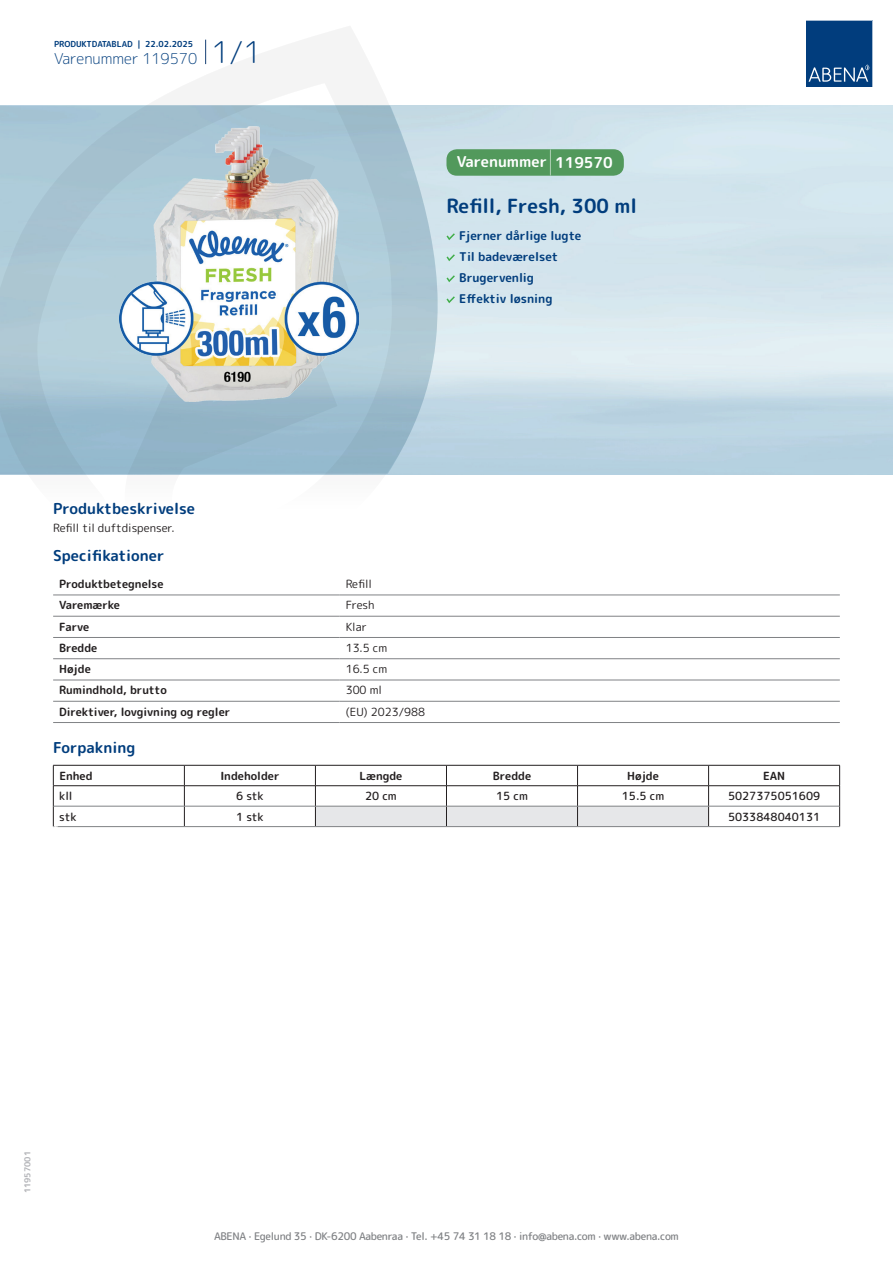
<style>
.page{position:relative;width:893px;height:1263px;background:#fff}
.page>*{position:absolute;margin:0;border:0;box-sizing:border-box;transform-origin:0 0}
.t1{font:700 19.5px "Rounded Mplus 1 c";color:#013d7d}
.t2{font:700 15px "Rounded Mplus 1 c";color:#013d7d}
.t3{font:300 15px "Rounded Mplus 1 c";color:#013d7d}
.t4{font:700 15px "Rounded Mplus 1 c";color:#fff}
.t5{font:700 12px/21px "Rounded Mplus 1 c";color:#013d7d}
.t6{font:700 11.25px "Rounded Mplus 1 c";color:#231f20}
.t7{font:11.25px "Rounded Mplus 1 c";color:#231f20}
.t8{font:500 11.25px "Rounded Mplus 1 c";color:#231f20}
.t9{font:500 10.5px "Rounded Mplus 1 c";letter-spacing:-.03em;color:#808285}
.t10{font:700 10.5px "Rounded Mplus 1 c";color:#fff}
.t11{font:700 8.25px "Rounded Mplus 1 c";color:#013d7d}
.t12{font:700 8.25px "Rounded Mplus 1 c";color:#b2b3b7}
.s1{font-size:30px}
.s2{font-size:25.5px}
</style>
<div class="page">
<svg style="left:0;top:26px;width:439px;height:569px"></svg>
<svg style="left:0;top:106px;width:438px;height:368px;background:#a5c3d2"></svg>
<svg style="left:205px;top:40px;width:1px;height:24px"></svg>
<svg style="left:806px;top:20px;width:67px;height:67px;background:#144b86"></svg>
<img style="left:120px;top:127px;width:238px;height:275px">
<hr style="left:53px;top:595px;width:287px;height:1px;background:#808285">
<hr style="left:340px;top:595px;width:500px;height:1px;background:#808285">
<hr style="left:53px;top:616px;width:287px;height:1px;background:#808285">
<hr style="left:340px;top:616px;width:500px;height:1px;background:#808285">
<hr style="left:53px;top:637px;width:287px;height:1px;background:#808285">
<hr style="left:340px;top:637px;width:500px;height:1px;background:#808285">
<hr style="left:53px;top:658px;width:287px;height:1px;background:#808285">
<hr style="left:340px;top:658px;width:500px;height:1px;background:#808285">
<hr style="left:53px;top:680px;width:287px;height:1px;background:#808285">
<hr style="left:340px;top:680px;width:500px;height:1px;background:#808285">
<hr style="left:53px;top:701px;width:287px;height:1px;background:#808285">
<hr style="left:340px;top:701px;width:500px;height:1px;background:#808285">
<hr style="left:53px;top:722px;width:287px;height:1px;background:#808285">
<hr style="left:340px;top:722px;width:500px;height:1px;background:#808285">
<hr style="left:53px;top:765px;width:131px;height:1px;background:#231f20">
<hr style="left:184px;top:765px;width:131px;height:1px;background:#231f20">
<hr style="left:709px;top:765px;width:131px;height:1px;background:#231f20">
<hr style="left:53px;top:785px;width:131px;height:1px;background:#231f20">
<hr style="left:184px;top:785px;width:131px;height:1px;background:#231f20">
<hr style="left:709px;top:785px;width:131px;height:1px;background:#231f20">
<svg style="left:53px;top:765px;width:1px;height:61px"></svg>
<svg style="left:184px;top:765px;width:1px;height:61px"></svg>
<svg style="left:315px;top:765px;width:394px;height:61px"></svg>
<svg style="left:839px;top:765px;width:1px;height:61px"></svg>
<hr style="left:54px;top:806px;width:130px;height:1px;background:#808285">
<hr style="left:184px;top:806px;width:131px;height:1px;background:#808285">
<hr style="left:315px;top:806px;width:131px;height:1px;background:#808285">
<hr style="left:446px;top:806px;width:131px;height:1px;background:#808285">
<hr style="left:577px;top:806px;width:132px;height:1px;background:#808285">
<hr style="left:709px;top:806px;width:130px;height:1px;background:#808285">
<hr style="left:53px;top:826px;width:131px;height:1px;background:#808285">
<hr style="left:184px;top:826px;width:131px;height:1px;background:#808285">
<hr style="left:315px;top:826px;width:131px;height:1px;background:#808285">
<hr style="left:446px;top:826px;width:131px;height:1px;background:#808285">
<hr style="left:577px;top:826px;width:132px;height:1px;background:#808285">
<hr style="left:709px;top:826px;width:131px;height:1px;background:#808285">
<svg style="left:446px;top:233px;width:9px;height:7px"></svg>
<svg style="left:446px;top:254px;width:9px;height:7px"></svg>
<svg style="left:446px;top:275px;width:9px;height:7px"></svg>
<svg style="left:446px;top:296px;width:9px;height:7px"></svg>
<div style="left:446px;top:149px;width:178px;height:27px;background:#52995c;border-radius:10px"></div>
<p class="t11" style="left:54px;top:38px;width:141px">PRODUKTDATABLAD | 22.02.2025</p>
<h2 class="t3" style="left:54px;top:48px;width:209px">Varenummer 119570 <span class="s1">1/1</span></h2>
<h2 class="t4" style="left:457px;top:151px;width:157px">Varenummer <span class="s2">|</span> 119570</h2>
<h1 class="t1" style="left:446px;top:192px;width:192px">Refill, Fresh, 300 ml</h1>
<p class="t5" style="left:459px;top:225px;width:124px">Fjerner dårlige lugte<br>Til badeværelset<br>Brugervenlig<br>Effektiv løsning</p>
<h2 class="t2" style="left:53px;top:498px;width:143px">Produktbeskrivelse</h2>
<p class="t7" style="left:53px;top:520px;width:123px">Refill til duftdispenser.</p>
<h2 class="t2" style="left:53px;top:545px;width:113px">Specifikationer</h2>
<p class="t6" style="left:59px;top:576px;width:106px">Produktbetegnelse</p>
<p class="t7" style="left:346px;top:576px;width:28px">Refill</p>
<p class="t6" style="left:59px;top:597px;width:62px">Varemærke</p>
<p class="t7" style="left:346px;top:597px;width:30px">Fresh</p>
<p class="t6" style="left:59px;top:618px;width:32px">Farve</p>
<p class="t7" style="left:346px;top:618px;width:23px">Klar</p>
<p class="t6" style="left:59px;top:640px;width:40px">Bredde</p>
<p class="t7" style="left:346px;top:640px;width:43px">13.5 cm</p>
<p class="t6" style="left:59px;top:661px;width:33px">Højde</p>
<p class="t7" style="left:346px;top:661px;width:43px">16.5 cm</p>
<p class="t6" style="left:59px;top:682px;width:109px">Rumindhold, brutto</p>
<p class="t7" style="left:346px;top:682px;width:38px">300 ml</p>
<p class="t6" style="left:59px;top:704px;width:173px">Direktiver, lovgivning og regler</p>
<p class="t7" style="left:346px;top:704px;width:81px">(EU) 2023/988</p>
<h2 class="t2" style="left:53px;top:737px;width:84px">Forpakning</h2>
<p class="t6" style="left:59px;top:768px;width:35px">Enhed</p>
<p class="t6" style="left:220px;top:768px;width:61px">Indeholder</p>
<p class="t6" style="left:359px;top:768px;width:44px">Længde</p>
<p class="t6" style="left:493px;top:768px;width:40px">Bredde</p>
<p class="t6" style="left:627px;top:768px;width:33px">Højde</p>
<p class="t6" style="left:763px;top:768px;width:24px">EAN</p>
<p class="t8" style="left:59px;top:788px;width:15px">kll</p>
<p class="t8" style="left:236px;top:788px;width:29px">6 stk</p>
<p class="t8" style="left:365px;top:788px;width:33px">20 cm</p>
<p class="t8" style="left:496px;top:788px;width:33px">15 cm</p>
<p class="t8" style="left:622px;top:788px;width:44px">15.5 cm</p>
<p class="t8" style="left:728px;top:788px;width:94px">5027375051609</p>
<p class="t8" style="left:59px;top:808px;width:19px">stk</p>
<p class="t8" style="left:236px;top:808px;width:29px">1 stk</p>
<p class="t8" style="left:728px;top:808px;width:94px">5033848040131</p>
<p class="t10" style="left:53px;top:822px;width:7px">*</p>
<p class="t12" style="left:22px;top:1193px;width:44px;rotate:-90deg">11957001</p>
<p class="t9" style="left:214px;top:1229px;width:466px">ABENA · Egelund 35 · DK-6200 Aabenraa · Tel. +45 74 31 18 18 · info@abena.com · www.abena.com</p>
</div>
